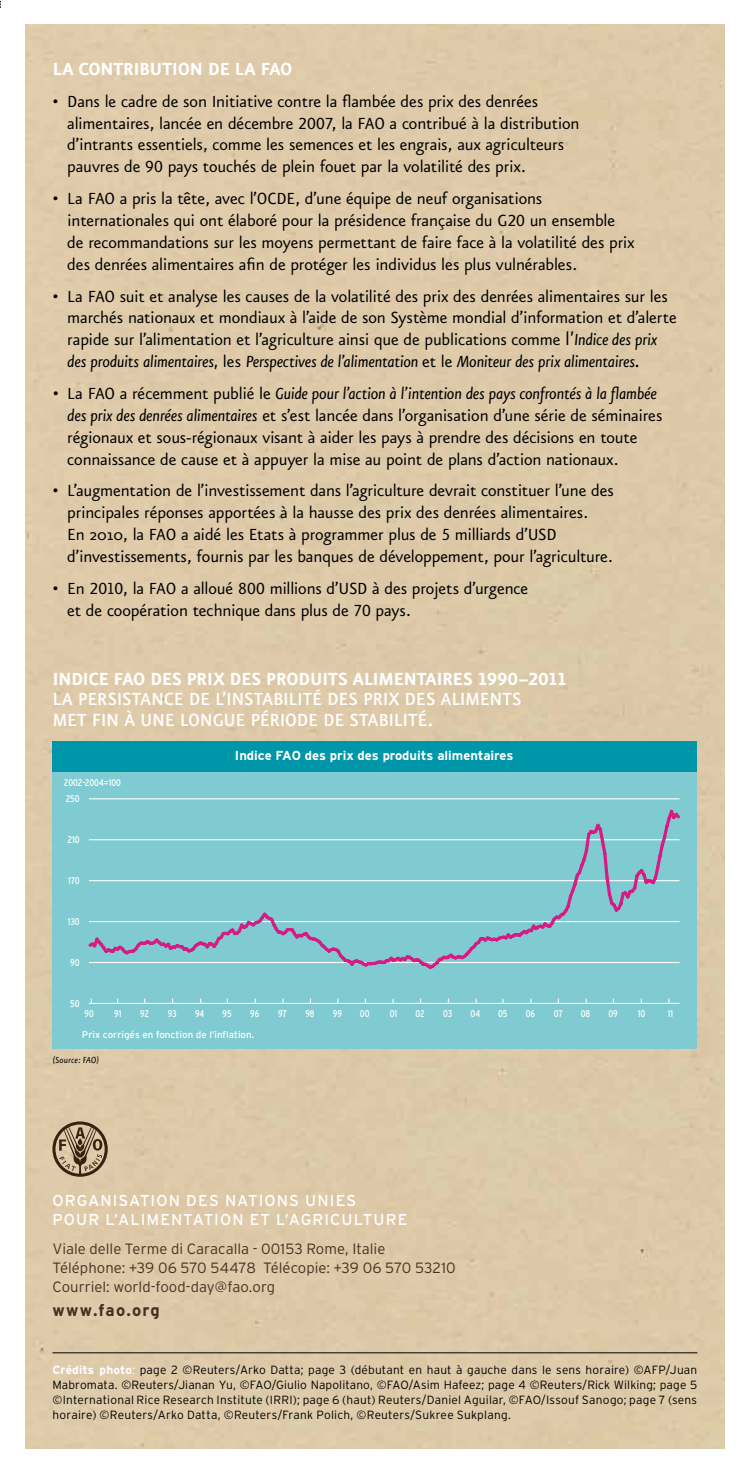
<style>
.page{position:relative;width:751px;height:1472px;background:#fff}
.page>*{position:absolute;margin:0;border:0;box-sizing:border-box;transform-origin:0 0}
.t1{font:21px/20.1px "Eureka Sans Medium Caps";letter-spacing:-.01em;color:#fff}
.t2{font:700 21px "Eureka Sans";letter-spacing:-.02em;color:#fff}
.t3{font:19.25px/21.9px "Eureka Sans";letter-spacing:-.01em;color:#000}
.t4{font:700 16.62px "Interstate";letter-spacing:.07em;color:#492f21}
.t5{font:15.75px/18.7px "Interstate";letter-spacing:.075em;color:#fff}
.t6{font:300 14.88px/19.2px "Interstate";color:#492f21}
.t7{font:700 12.95px "Interstate";color:#fff}
.t8{font:300 11.9px/14.9px "Interstate";letter-spacing:.02em;color:#000;text-align:justify}
.t9{font:italic 10.5px "Eureka Sans";letter-spacing:.01em;color:#000}
.t10{font:condensed 9.8px "Interstate";color:#fff}
.t11{font:9.8px "Interstate";color:#fff}
.s1{font-weight:500}
.s2{font-family:"Eureka Sans Regular Caps"}
.s3{font-family:"Interstate";font-weight:300}
.s4{font-style:italic}
.s5{font-family:"Eureka Sans Bold Caps";font-weight:400}
.s6{font-weight:700;color:#fff}
.s7{color:#fff}
</style>
<div class="page">
<div style="left:25px;top:25px;width:700px;height:1424px;background:#decaa9"></div>
<div style="left:52px;top:772px;width:645px;height:277px;background:#80cbd2"></div>
<hr style="left:89px;top:1003px;width:590px;height:1px;background:#fff">
<hr style="left:89px;top:798px;width:590px;height:1px;background:#fff">
<svg style="left:88px;top:809px;width:592px;height:160px"></svg>
<div style="left:52px;top:741px;width:645px;height:30px;background:#0096a9"></div>
<svg style="left:52px;top:1121px;width:56px;height:55px;background:#a48e73"></svg>
<hr style="left:52px;top:1352px;width:645px;height:1px;background:#000">
<p class="t2" style="left:52px;top:58px;width:241px">LA CONTRIBUTION DE LA FAO</p>
<p class="t3" style="left:67px;top:91px;width:514px;text-indent:-15px"><span class="s1">•</span> Dans le cadre de son Initiative contre la flambée des prix des denrées alimentaires, lancée en décembre <span class="s2">2007</span>, la FAO a contribué à la distribution d’intrants essentiels, comme les semences et les engrais, aux agriculteurs pauvres de <span class="s2">90</span> pays touchés de plein fouet par la volatilité des prix.</p>
<p class="t3" style="left:67px;top:188px;width:569px;text-indent:-15px"><span class="s1">•</span> La FAO a pris la tête, avec l’OCDE, d’une équipe de neuf organisations internationales qui ont élaboré pour la présidence française du G<span class="s2">20</span> un ensemble de recommandations sur les moyens permettant de faire face à la volatilité des prix des denrées alimentaires afin de protéger les individus les plus vulnérables.</p>
<p class="t3" style="left:67px;top:286px;width:611px;text-indent:-15px"><span class="s1">•</span> La FAO suit et analyse les causes de la volatilité des prix des denrées alimentaires sur les marchés nationaux et mondiaux à l’aide de son Système mondial d’information et d’alerte rapide sur l’alimentation et l’agriculture ainsi que de publications comme <span class="s3">l’</span><span class="s4">Indice des prix des produits alimentaires</span><span class="s3">,</span> les <span class="s4">Perspectives de l’alimentation</span> et le <span class="s4">Moniteur des prix alimentaires</span><span class="s3">.</span></p>
<p class="t3" style="left:67px;top:383px;width:597px;text-indent:-15px">• La FAO a récemment publié le <span class="s4">Guide pour l’action à l’intention des pays confrontés à la flambée des prix des denrées alimentaires</span> et s’est lancée dans l’organisation d’une série de séminaires régionaux et sous-régionaux visant à aider les pays à prendre des décisions en toute connaissance de cause et à appuyer la mise au point de plans d’action nationaux.</p>
<p class="t3" style="left:67px;top:481px;width:548px;text-indent:-15px"><span class="s1">•</span> L’augmentation de l’investissement dans l’agriculture devrait constituer l’une des principales réponses apportées à la hausse des prix des denrées alimentaires.<br>En 2010, la FAO a aidé les Etats à programmer plus de <span class="s2">5</span> milliards d’USD d’investissements, fournis par les banques de développement, pour l’agriculture.</p>
<p class="t3" style="left:67px;top:578px;width:463px;text-indent:-15px"><span class="s1">•</span> En <span class="s2">2010</span>, la FAO a alloué <span class="s2">800</span> millions d’USD à des projets d’urgence et de coopération technique dans plus de <span class="s2">70</span> pays.</p>
<p class="t2" style="left:52px;top:668px;width:517px">INDICE FAO DES PRIX DES PRODUITS ALIMENTAIRES <span class="s5">1990–2011</span></p>
<p class="t1" style="left:52px;top:690px;width:470px">LA PERSISTANCE DE L’INSTABILITÉ DES PRIX DES ALIMENTS<br>MET FIN À UNE LONGUE PÉRIODE DE STABILITÉ.</p>
<p class="t10" style="left:64px;top:777px;width:59px">2002-2004=100</p>
<p class="t10" style="left:66px;top:793px;width:15px">250</p>
<p class="t10" style="left:67px;top:834px;width:14px">210</p>
<p class="t10" style="left:68px;top:875px;width:13px">170</p>
<p class="t10" style="left:68px;top:916px;width:14px">130</p>
<p class="t10" style="left:70px;top:957px;width:11px">90</p>
<p class="t10" style="left:70px;top:998px;width:11px">50</p>
<p class="t7" style="left:235px;top:748px;width:280px">Indice FAO des prix des produits alimentaires</p>
<p class="t10" style="left:84px;top:1007px;width:11px">90</p>
<p class="t10" style="left:114px;top:1007px;width:9px">91</p>
<p class="t10" style="left:140px;top:1007px;width:10px">92</p>
<p class="t10" style="left:168px;top:1007px;width:10px">93</p>
<p class="t10" style="left:195px;top:1007px;width:11px">94</p>
<p class="t10" style="left:223px;top:1007px;width:11px">95</p>
<p class="t10" style="left:250px;top:1007px;width:11px">96</p>
<p class="t10" style="left:278px;top:1007px;width:10px">97</p>
<p class="t10" style="left:305px;top:1007px;width:11px">98</p>
<p class="t10" style="left:333px;top:1007px;width:11px">99</p>
<p class="t10" style="left:360px;top:1007px;width:11px">00</p>
<p class="t10" style="left:390px;top:1007px;width:9px">01</p>
<p class="t10" style="left:415px;top:1007px;width:11px">02</p>
<p class="t10" style="left:443px;top:1007px;width:11px">03</p>
<p class="t10" style="left:470px;top:1007px;width:11px">04</p>
<p class="t10" style="left:498px;top:1007px;width:11px">05</p>
<p class="t10" style="left:526px;top:1007px;width:11px">06</p>
<p class="t10" style="left:554px;top:1007px;width:10px">07</p>
<p class="t10" style="left:581px;top:1007px;width:11px">08</p>
<p class="t10" style="left:608px;top:1007px;width:11px">09</p>
<p class="t10" style="left:638px;top:1007px;width:9px">10</p>
<p class="t10" style="left:668px;top:1007px;width:7px">11</p>
<p class="t11" style="left:82px;top:1029px;width:174px">PRIX CORRIGÉS EN FONCTION DE L’INFLATION.</p>
<p class="t9" style="left:52px;top:1054px;width:48px">(Source: FAO)</p>
<p class="t5" style="left:52px;top:1190px;width:357px">ORGANISATION DES NATIONS UNIES<br>POU R L’ALIMENTATION ET L’AGRICU LTU RE</p>
<p class="t6" style="left:52px;top:1238px;width:405px">Viale delle Terme di Caracalla - 00153 Rome, Italie<br>Téléphone: +39 06 570 54478 Télécopie: +39 06 570 53210<br>Courriel: world-food-day@fao.org</p>
<p class="t4" style="left:52px;top:1300px;width:109px">www.fao.org</p>
<p class="t8" style="left:52px;top:1362px;width:646px"><span class="s6">Crédits photo</span><span class="s7">:</span> page 2 ©Reuters/Arko Datta; page 3 (débutant en haut à gauche dans le sens horaire) ©AFP/Juan Mabromata. ©Reuters/Jianan Yu, ©FAO/Giulio Napolitano, ©FAO/Asim Hafeez; page 4 ©Reuters/Rick Wilking; page 5 ©International Rice Research Institute (IRRI); page 6 (haut) Reuters/Daniel Aguilar, ©FAO/Issouf Sanogo; page 7 (sens horaire) ©Reuters/Arko Datta, ©Reuters/Frank Polich, ©Reuters/Sukree Sukplang.</p>
</div>
